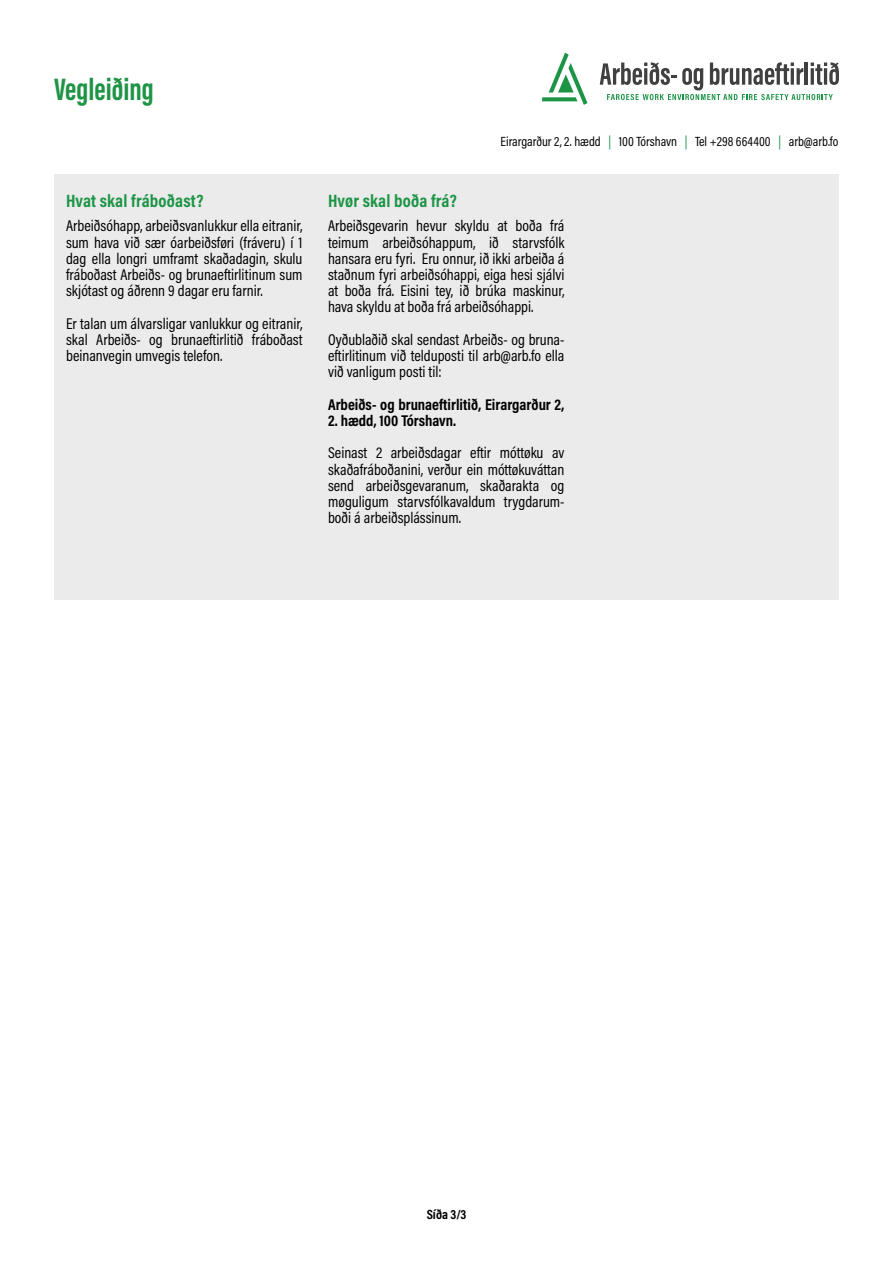
<style>
.page{position:relative;width:893px;height:1263px;background:#fff}
.page>*{position:absolute;margin:0;border:0;box-sizing:border-box;transform-origin:0 0}
.t1{font:700 31.8px "Acumin Pro Extra Cond";color:#1f9346}
.t2{font:700 18px "Acumin Pro Cond";letter-spacing:.01em;color:#1c9445}
.t3{font:15.75px/16.2px "Acumin Pro Cond";color:#000;text-align:justify}
.t4{font:700 15.75px "Acumin Pro Cond";color:#000}
.t5{font:13.5px "Acumin Pro Cond";color:#000}
.t6{font:700 13.5px "Acumin Pro Cond";color:#000}
.s1{color:#1c9445}
</style>
<div class="page">
<svg style="left:600px;top:62px;width:239px;height:38px"></svg>
<svg style="left:542px;top:53px;width:45px;height:52px"></svg>
<div style="left:54px;top:174px;width:784px;height:426px;background:#ebebec"></div>
<h1 class="t1" style="left:54px;top:70px;width:101px">Vegleiðing</h1>
<p class="t2" style="left:66px;top:189px;width:139px">Hvat skal fráboðast?</p>
<p class="t3" style="left:66px;top:218px;width:238px">Arbeiðsóhapp, arbeiðsvanlukkur ella eitranir, sum hava við sær óarbeiðsføri (fráveru) í 1 dag ella longri umframt skaðadagin, skulu fráboðast Arbeiðs- og brunaeftirlitinum sum skjótast og áðrenn 9 dagar eru farnir.</p>
<p class="t3" style="left:66px;top:315px;width:238px">Er talan um álvarsligar vanlukkur og eitranir, skal Arbeiðs- og brunaeftirlitið fráboðast beinanvegin umvegis telefon.</p>
<p class="t5" style="left:501px;top:133px;width:339px">Eirargarður 2, 2. hædd <span class="s1">|</span> 100 Tórshavn <span class="s1">|</span> Tel +298 664400 <span class="s1">|</span> arb@arb.fo</p>
<p class="t2" style="left:328px;top:189px;width:130px">Hvør skal boða frá?</p>
<p class="t3" style="left:328px;top:218px;width:238px">Arbeiðsgevarin hevur skyldu at boða frá teimum arbeiðsóhappum, ið starvsfólk hansara eru fyri. Eru onnur, ið ikki arbeiða á staðnum fyri arbeiðsóhappi, eiga hesi sjálvi at boða frá. Eisini tey, ið brúka maskinur, hava skyldu at boða frá arbeiðsóhappi.</p>
<p class="t3" style="left:328px;top:331px;width:238px">Oyðublaðið skal sendast Arbeiðs- og bruna&shy;eftirlitinum við telduposti til arb@arb.fo ella við vanligum posti til:</p>
<p class="t4" style="left:328px;top:394px;width:238px">Arbeiðs- og brunaeftirlitið, Eirargarður 2,</p>
<p class="t4" style="left:328px;top:410px;width:130px">2. hædd, 100 Tórshavn.</p>
<p class="t3" style="left:328px;top:444px;width:238px">Seinast 2 arbeiðsdagar eftir móttøku av skaðafráboðanini, verður ein móttøkuváttan send arbeiðsgevaranum, skaðarakta og møguligum starvsfólkavaldum trygdarum&shy;boði á arbeiðsplássinum.</p>
<p class="t6" style="left:427px;top:1205px;width:41px">Síða 3/3</p>
</div>
